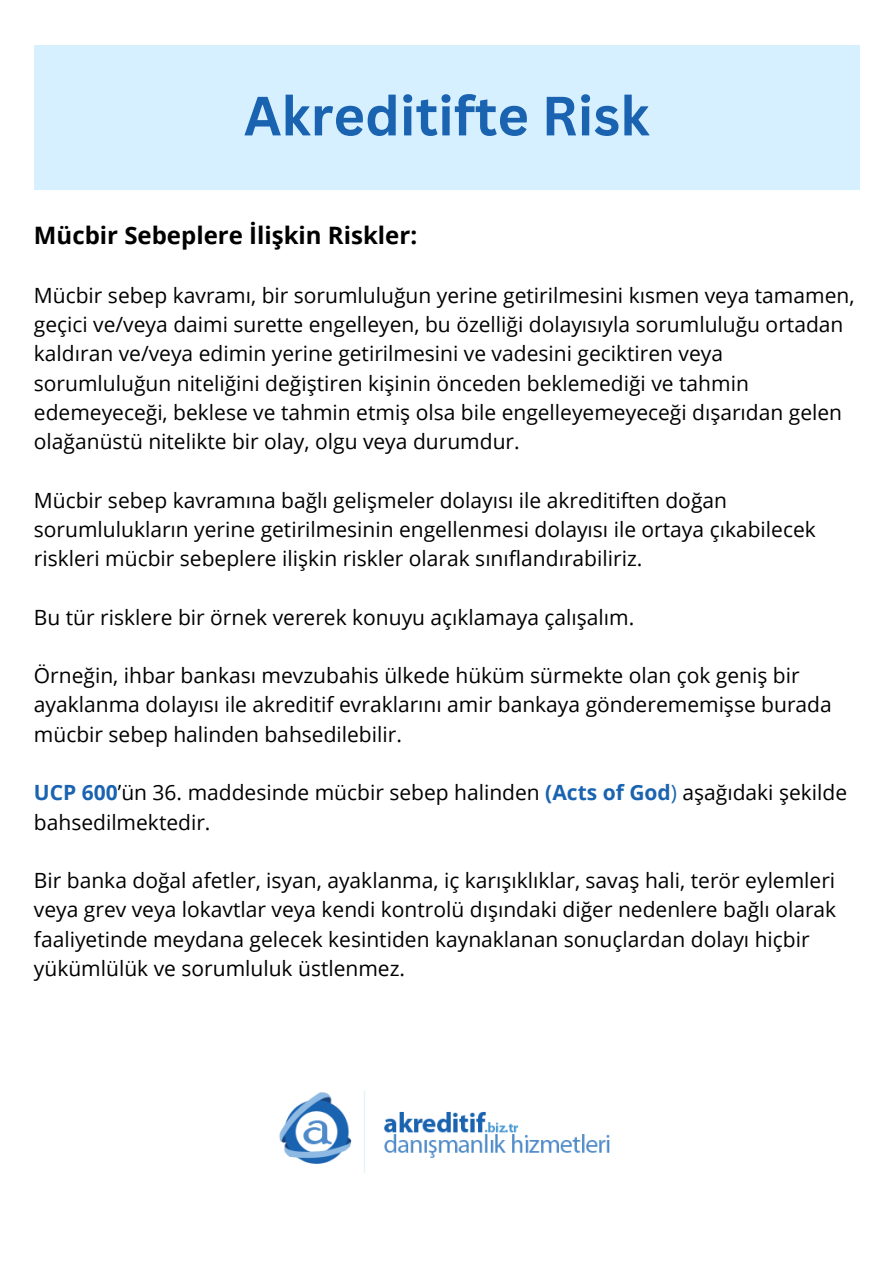
<style>
.page{position:relative;width:894px;height:1264px;background:#fff}
.page>*{position:absolute;margin:0;border:0;box-sizing:border-box;transform-origin:0 0}
.t1{font:700 54px "Canva Sans";color:#1a63b0}
.t2{font:700 24px "Open Sans";color:#000}
.t3{font:21px/29.2px "Open Sans";color:#000}
.s1{font-weight:700;color:#1a63b0}
.s2{color:#1a63b0}
</style>
<div class="page">
<div style="left:34px;top:45px;width:825px;height:144px;background:#d7f0ff"></div>
<img style="left:279px;top:1091px;width:331px;height:82px">
<p class="t1" style="left:244px;top:78px;width:407px">Akreditifte Risk</p>
<h1 class="t2" style="left:34px;top:219px;width:385px">Mücbir Sebeplere İlişkin Riskler:</h1>
<h2 class="t3" style="left:34px;top:280px;width:821px">Mücbir sebep kavramı, bir sorumluluğun yerine getirilmesini kısmen veya tamamen, geçici ve/veya daimi surette engelleyen, bu özelliği dolayısıyla sorumluluğu ortadan kaldıran ve/veya edimin yerine getirilmesini ve vadesini geciktiren veya sorumluluğun niteliğini değiştiren kişinin önceden beklemediği ve tahmin edemeyeceği, beklese ve tahmin etmiş olsa bile engelleyemeyeceği dışarıdan gelen olağanüstü nitelikte bir olay, olgu veya durumdur.</h2>
<p class="t3" style="left:34px;top:485px;width:783px">Mücbir sebep kavramına bağlı gelişmeler dolayısı ile akreditiften doğan sorumlulukların yerine getirilmesinin engellenmesi dolayısı ile ortaya çıkabilecek riskleri mücbir sebeplere ilişkin riskler olarak sınıflandırabiliriz.</p>
<p class="t3" style="left:34px;top:602px;width:601px">Bu tür risklere bir örnek vererek konuyu açıklamaya çalışalım.</p>
<p class="t3" style="left:34px;top:660px;width:799px">Örneğin, ihbar bankası mevzubahis ülkede hüküm sürmekte olan çok geniş bir ayaklanma dolayısı ile akreditif evraklarını amir bankaya gönderememişse burada mücbir sebep halinden bahsedilebilir.</p>
<p class="t3" style="left:34px;top:777px;width:814px"><span class="s1">UCP 600</span>’ün 36. maddesinde mücbir sebep halinden <span class="s1">(Acts of God</span><span class="s2">)</span> aşağıdaki şekilde bahsedilmektedir.</p>
<p class="t3" style="left:34px;top:865px;width:803px">Bir banka doğal afetler, isyan, ayaklanma, iç karışıklıklar, savaş hali, terör eylemleri veya grev veya lokavtlar veya kendi kontrolü dışındaki diğer nedenlere bağlı olarak faaliyetinde meydana gelecek kesintiden kaynaklanan sonuçlardan dolayı hiçbir yükümlülük ve sorumluluk üstlenmez.</p>
</div>
